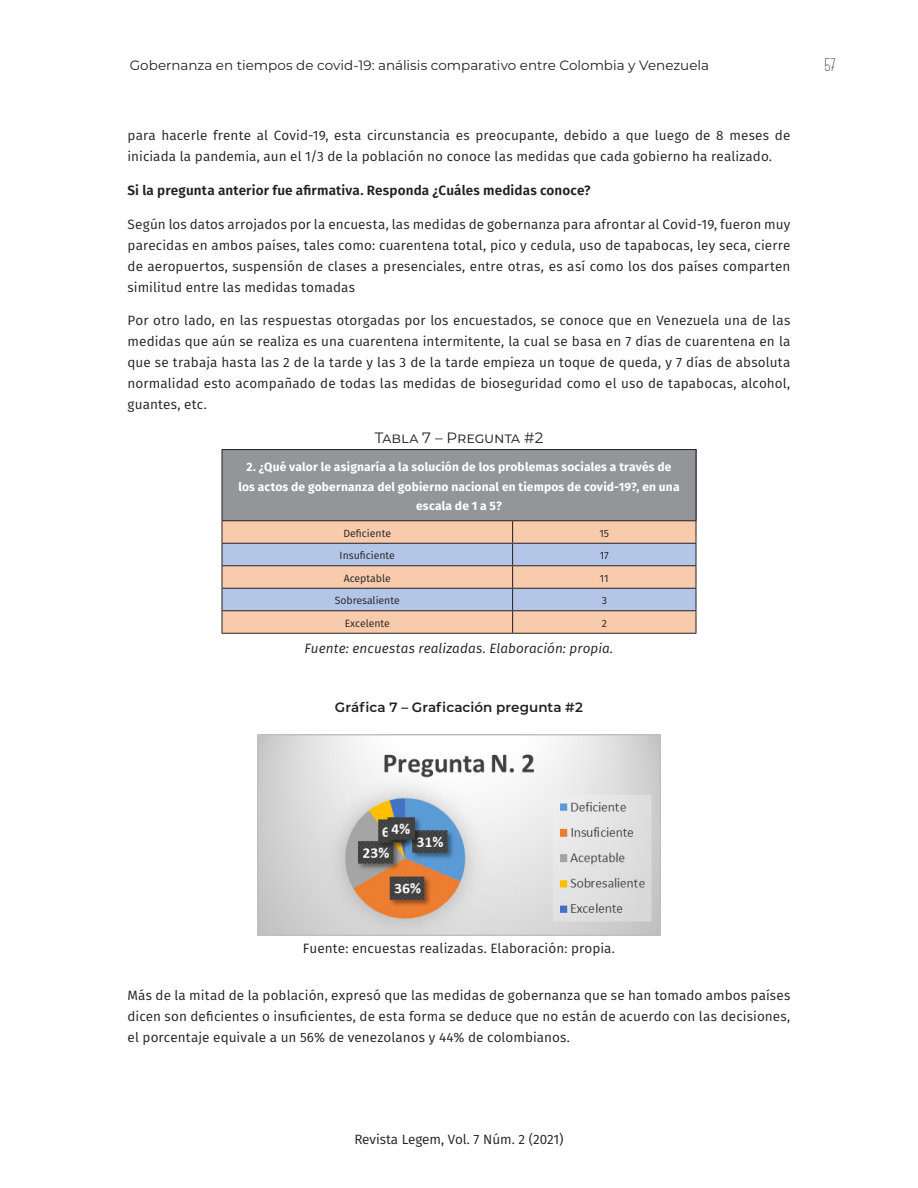
<style>
.page{position:relative;width:918px;height:1188px;background:#fff}
.page>*{position:absolute;margin:0;border:0;box-sizing:border-box;transform-origin:0 0}
.t1{font:300 18px "Canter";color:#231f20}
.Table_-_Title{font:15px "Montserrat";letter-spacing:-.01em;color:#231f20}
.BT_-_1st_Line{font:13.5px/21px "Fira Sans";letter-spacing:.005em;color:#231f20;text-align:justify}
.t2{font:13.5px "Montserrat";color:#231f20}
.BT_-_1st_Line-2{font:600 13.5px "Fira Sans";letter-spacing:.01em;color:#231f20}
.Table_-_Source{font:italic 13.5px "Fira Sans";letter-spacing:.005em;color:#231f20}
.Images_B_BT{font:13.5px "Fira Sans";letter-spacing:.01em;color:#231f20}
.Images_-_Title{font:600 13.5px "Montserrat";letter-spacing:.005em;color:#231f20}
.Table_-_Header{font:700 12px/19.5px "Fira Sans";letter-spacing:.015em;color:#fff;text-align:center}
.Table_-_Body_Text{font:10.5px "Fira Sans";color:#231f20}
</style>
<div class="page">
<div style="left:222px;top:450px;width:474px;height:71px;background:#939598"></div>
<hr style="left:222px;top:449px;width:291px;height:1px;background:#231f20">
<hr style="left:513px;top:449px;width:183px;height:1px;background:#231f20">
<hr style="left:222px;top:450px;width:1px;height:70px;background:#231f20">
<hr style="left:222px;top:520px;width:291px;height:1px;background:#231f20">
<hr style="left:513px;top:520px;width:183px;height:1px;background:#231f20">
<hr style="left:222px;top:633px;width:291px;height:1px;background:#231f20">
<hr style="left:513px;top:633px;width:183px;height:1px;background:#231f20">
<hr style="left:696px;top:450px;width:1px;height:70px;background:#231f20">
<svg style="left:222px;top:521px;width:475px;height:112px;background:#d4c1bc"></svg>
<img style="left:257px;top:734px;width:404px;height:201px">
<p class="t2" style="left:130px;top:56px;width:581px">Gobernanza en tiempos de covid-19: análisis comparativo entre Colombia y Venezuela</p>
<h1 class="t1" style="left:824px;top:56px;width:13px">57</h1>
<p class="BT_-_1st_Line" style="left:128px;top:125px;width:664px">para hacerle frente al Covid-19, esta circunstancia es preocupante, debido a que luego de 8 meses de iniciada la pandemia, aun el 1/3 de la población no conoce las medidas que cada gobierno ha realizado.</p>
<p class="BT_-_1st_Line-2" style="left:128px;top:179px;width:464px">Si la pregunta anterior fue afirmativa. Responda ¿Cuáles medidas conoce?</p>
<p class="BT_-_1st_Line" style="left:128px;top:213px;width:664px">Según los datos arrojados por la encuesta, las medidas de gobernanza para afrontar al Covid-19, fueron muy parecidas en ambos países, tales como: cuarentena total, pico y cedula, uso de tapabocas, ley seca, cierre de aeropuertos, suspensión de clases a presenciales, entre otras, es así como los dos países comparten similitud entre las medidas tomadas</p>
<p class="BT_-_1st_Line" style="left:128px;top:310px;width:664px">Por otro lado, en las respuestas otorgadas por los encuestados, se conoce que en Venezuela una de las medidas que aún se realiza es una cuarentena intermitente, la cual se basa en 7 días de cuarentena en la que se trabaja hasta las 2 de la tarde y las 3 de la tarde empieza un toque de queda, y 7 días de absoluta normalidad esto acompañado de todas las medidas de bioseguridad como el uso de tapabocas, alcohol, guantes, etc.</p>
<p class="Table_-_Title" style="left:375px;top:428px;width:170px">Tabla 7 – Pregunta #2</p>
<p class="Table_-_Header" style="left:238px;top:457px;width:443px">2. ¿Qué valor le asignaría a la solución de los problemas sociales a través de los actos de gobernanza del gobierno nacional en tiempos de covid-19?, en una escala de 1 a 5?</p>
<p class="Table_-_Body_Text" style="left:344px;top:525px;width:49px">Deficiente</p>
<p class="Table_-_Body_Text" style="left:599px;top:525px;width:11px">15</p>
<p class="Table_-_Body_Text" style="left:340px;top:548px;width:57px">Insuficiente</p>
<p class="Table_-_Body_Text" style="left:600px;top:548px;width:11px">17</p>
<p class="Table_-_Body_Text" style="left:344px;top:570px;width:48px">Aceptable</p>
<p class="Table_-_Body_Text" style="left:600px;top:570px;width:10px">11</p>
<p class="Table_-_Body_Text" style="left:335px;top:593px;width:66px">Sobresaliente</p>
<p class="Table_-_Body_Text" style="left:602px;top:593px;width:7px">3</p>
<p class="Table_-_Body_Text" style="left:345px;top:615px;width:47px">Excelente</p>
<p class="Table_-_Body_Text" style="left:602px;top:615px;width:7px">2</p>
<p class="Table_-_Source" style="left:305px;top:638px;width:310px">Fuente: encuestas realizadas. Elaboración: propia.</p>
<p class="Images_-_Title" style="left:335px;top:698px;width:250px">Gráfica 7 – Graficación pregunta #2</p>
<p class="Images_B_BT" style="left:303px;top:938px;width:314px">Fuente: encuestas realizadas. Elaboración: propia.</p>
<p class="BT_-_1st_Line" style="left:128px;top:984px;width:664px">Más de la mitad de la población, expresó que las medidas de gobernanza que se han tomado ambos países dicen son deficientes o insuficientes, de esta forma se deduce que no están de acuerdo con las decisiones, el porcentaje equivale a un 56% de venezolanos y 44% de colombianos.</p>
<p class="BT_-_1st_Line" style="left:354px;top:1128px;width:211px">Revista Legem, Vol. 7 Núm. 2 (2021)</p>
</div>
